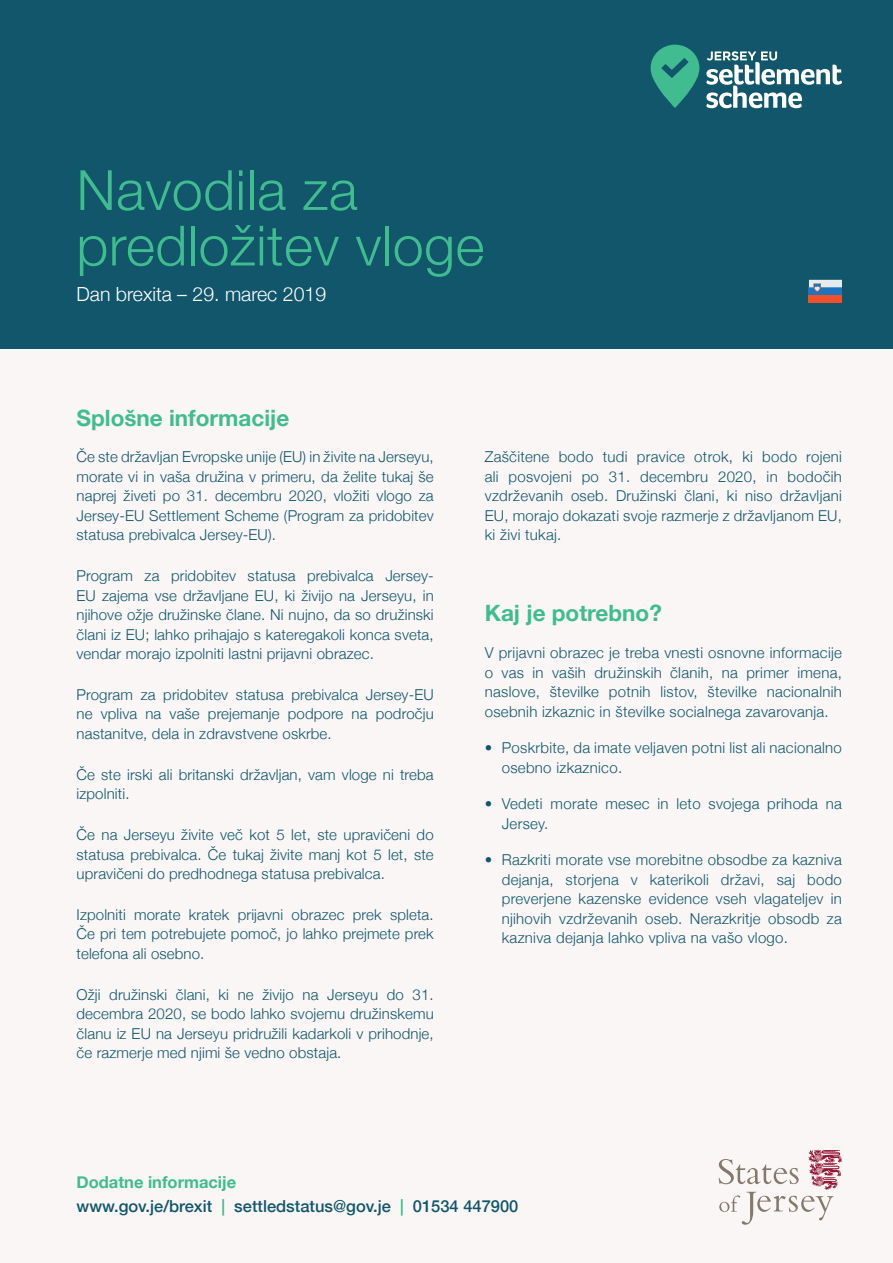
<style>
.page{position:relative;width:893px;height:1263px;background:#faf6f6}
.page>*{position:absolute;margin:0;border:0;box-sizing:border-box;transform-origin:0 0}
.t1{font:300 55.5px/55.5px "Helvetica Neue";letter-spacing:.01em;color:#40bc90}
.t2{font:700 22.5px "Helvetica Neue";color:#40bc90}
.t3{font:300 19.5px "Helvetica Neue";color:#fff}
.t4{font:500 16.5px/24px "Helvetica Neue";color:#11566b}
.t5{font:300 15px/19.5px "Helvetica Neue";letter-spacing:.01em;color:#11566b;text-align:justify}
.s1{font-weight:700;color:#40bc90}
.s2{color:#40bc90}
</style>
<div class="page">
<div style="left:0;top:0;width:893px;height:349px;background:#11566b"></div>
<svg style="left:651px;top:45px;width:48px;height:63px"></svg>
<svg style="left:706px;top:51px;width:136px;height:57px"></svg>
<svg style="left:719px;top:1150px;width:123px;height:75px"></svg>
<div style="left:809px;top:287px;width:33px;height:8px;background:#1f75bc"></div>
<div style="left:809px;top:295px;width:33px;height:7px;background:#f0502a"></div>
<svg style="left:809px;top:280px;width:33px;height:12px"></svg>
<h1 class="t1" style="left:77px;top:158px;width:409px">Navodila za predložitev vloge</h1>
<h3 class="t3" style="left:77px;top:279px;width:251px">Dan brexita – 29. marec 2019</h3>
<h2 class="t2" style="left:77px;top:400px;width:214px">Splošne informacije</h2>
<p class="t5" style="left:77px;top:446px;width:359px">Če ste državljan Evropske unije (EU) in živite na Jerseyu, morate vi in vaša družina v primeru, da želite tukaj še naprej živeti po 31. decembru 2020, vložiti vlogo za Jersey-EU Settlement Scheme (Program za pridobitev statusa prebivalca Jersey-EU).</p>
<p class="t5" style="left:77px;top:565px;width:359px">Program za pridobitev statusa prebivalca Jersey-EU zajema vse državljane EU, ki živijo na Jerseyu, in njihove ožje družinske člane. Ni nujno, da so družinski člani iz EU; lahko prihajajo s kateregakoli konca sveta, vendar morajo izpolniti lastni prijavni obrazec.</p>
<p class="t5" style="left:77px;top:684px;width:359px">Program za pridobitev statusa prebivalca Jersey-EU ne vpliva na vaše prejemanje podpore na področju nastanitve, dela in zdravstvene oskrbe.</p>
<p class="t5" style="left:77px;top:763px;width:359px">Če ste irski ali britanski državljan, vam vloge ni treba izpolniti.</p>
<p class="t5" style="left:77px;top:824px;width:359px">Če na Jerseyu živite več kot 5 let, ste upravičeni do statusa prebivalca. Če tukaj živite manj kot 5 let, ste upravičeni do predhodnega statusa prebivalca.</p>
<p class="t5" style="left:77px;top:903px;width:359px">Izpolniti morate kratek prijavni obrazec prek spleta.<br>Če pri tem potrebujete pomoč, jo lahko prejmete prek telefona ali osebno.</p>
<p class="t5" style="left:77px;top:983px;width:359px">Ožji družinski člani, ki ne živijo na Jerseyu do 31. decembra 2020, se bodo lahko svojemu družinskemu članu iz EU na Jerseyu pridružili kadarkoli v prihodnje, če razmerje med njimi še vedno obstaja.</p>
<p class="t5" style="left:485px;top:446px;width:359px">Zaščitene bodo tudi pravice otrok, ki bodo rojeni ali posvojeni po 31. decembru 2020, in bodočih vzdrževanih oseb. Družinski člani, ki niso državljani EU, morajo dokazati svoje razmerje z državljanom EU, ki živi tukaj.</p>
<h2 class="t2" style="left:485px;top:596px;width:179px">Kaj je potrebno?</h2>
<p class="t5" style="left:485px;top:642px;width:359px">V prijavni obrazec je treba vnesti osnovne informacije o vas in vaših družinskih članih, na primer imena, naslove, številke potnih listov, številke nacionalnih osebnih izkaznic in številke socialnega zavarovanja.</p>
<p class="t5" style="left:502px;top:737px;width:342px;text-indent:-17px">• Poskrbite, da imate veljaven potni list ali nacionalno osebno izkaznico.</p>
<p class="t5" style="left:502px;top:793px;width:342px;text-indent:-17px">• Vedeti morate mesec in leto svojega prihoda na<br>Jersey.</p>
<p class="t5" style="left:502px;top:849px;width:342px;text-indent:-17px">• Razkriti morate vse morebitne obsodbe za kazniva dejanja, storjena v katerikoli državi, saj bodo preverjene kazenske evidence vseh vlagateljev in njihovih vzdrževanih oseb. Nerazkritje obsodb za kazniva dejanja lahko vpliva na vašo vlogo.</p>
<p class="t4" style="left:77px;top:1168px;width:443px"><span class="s1">Dodatne informacije<br></span>www.gov.je/brexit <span class="s2">|</span> settledstatus@gov.je <span class="s2">|</span> 01534 447900</p>
</div>
